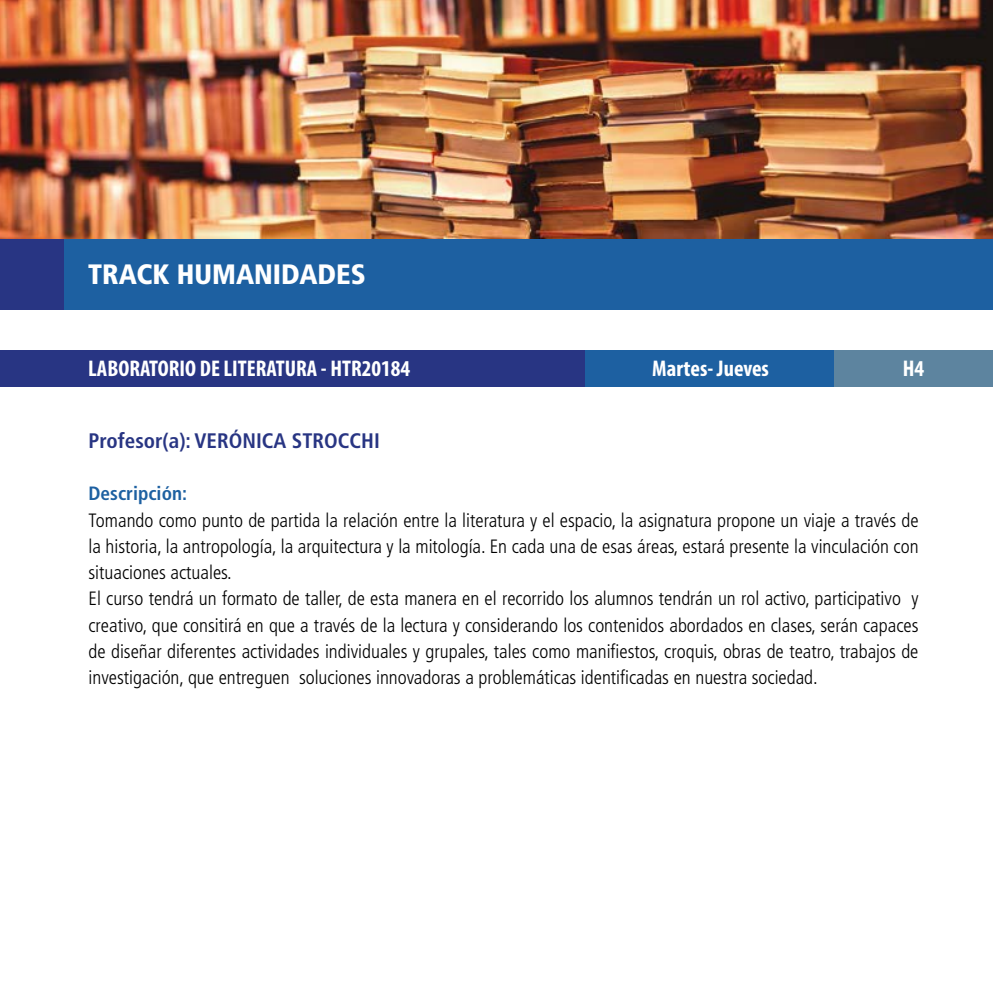
<style>
.page{position:relative;width:993px;height:993px;background:#fff}
.page>*{position:absolute;margin:0;border:0;box-sizing:border-box;transform-origin:0 0}
.t1{font:900 condensed 28px "Frutiger LT Std";color:#fff}
.t2{font:700 condensed 22.75px "Myriad Pro";color:#fff}
.t3{font:700 condensed 21px "Frutiger LT Std";color:#283583}
.t4{font:300 condensed 19.25px/26.2px "Frutiger LT Std";color:#000}
.t5{font:700 condensed 19.25px "Frutiger LT Std";color:#1d60a1}
</style>
<div class="page">
<img style="left:0;top:0;width:992px;height:239px">
<div style="left:0;top:350px;width:584px;height:36px;background:#283583"></div>
<div style="left:584px;top:350px;width:252px;height:36px;background:#1d60a1"></div>
<div style="left:833px;top:350px;width:159px;height:36px;background:#5d849f"></div>
<div style="left:0;top:239px;width:992px;height:70px;background:#1d60a1"></div>
<div style="left:0;top:239px;width:63px;height:70px;background:#283583"></div>
<h1 class="t1" style="left:88px;top:257px;width:279px">TRACK HUMANIDADES</h1>
<p class="t2" style="left:88px;top:354px;width:323px">LABORATORIO DE LITERATURA - HTR20184</p>
<p class="t2" style="left:652px;top:354px;width:118px">Martes- Jueves</p>
<p class="t2" style="left:902px;top:354px;width:23px">H4</p>
<p class="t3" style="left:88px;top:428px;width:293px">Profesor(a): VERÓNICA STROCCHI</p>
<p class="t5" style="left:88px;top:482px;width:100px">Descripción:</p>
<p class="t4" style="left:88px;top:507px;width:831px">Tomando como punto de partida la relación entre la literatura y el espacio, la asignatura propone un viaje a través de la historia, la antropología, la arquitectura y la mitología. En cada una de esas áreas, estará presente la vinculación con situaciones actuales.<br>El curso tendrá un formato de taller, de esta manera en el recorrido los alumnos tendrán un rol activo, participativo y creativo, que consitirá en que a través de la lectura y considerando los contenidos abordados en clases, serán capaces de diseñar diferentes actividades individuales y grupales, tales como manifiestos, croquis, obras de teatro, trabajos de investigación, que entreguen soluciones innovadoras a problemáticas identificadas en nuestra sociedad.</p>
</div>
